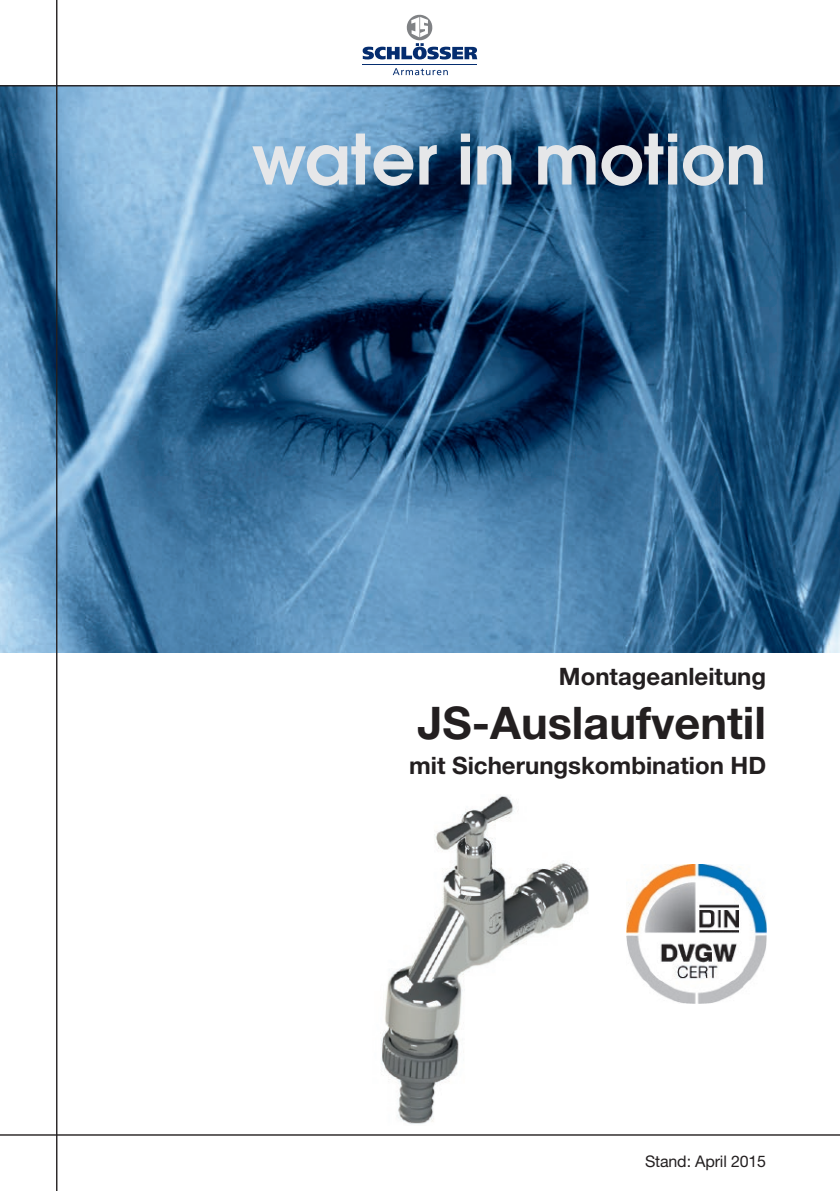
<style>
.page{position:relative;width:840px;height:1191px;background:#fff}
.page>*{position:absolute;margin:0;border:0;box-sizing:border-box;transform-origin:0 0}
.t1{font:600 69px "Avant Garde";color:#e6e7e9}
.t2{font:700 45px "Helvetica Neue";color:#231f20}
.t3{font:700 24px "Helvetica Neue";color:#231f20}
.t4{font:16px "Helvetica Neue";letter-spacing:-.01em;color:#231f20}
</style>
<div class="page">
<img style="left:381px;top:795px;width:208px;height:329px">
<img style="left:0;top:86px;width:839px;height:566px">
<svg style="left:392px;top:68px;width:55px;height:7px"></svg>
<hr style="left:362px;top:64px;width:114px;height:1px;background:#052d6f">
<svg style="left:362px;top:15px;width:115px;height:44px"></svg>
<hr style="left:0;top:85px;width:839px;height:1px;background:#231f20">
<hr style="left:0;top:1134px;width:839px;height:1px;background:#231f20">
<hr style="left:56px;top:0;width:1px;height:1191px;background:#231f20">
<img style="left:626px;top:864px;width:140px;height:139px">
<h1 class="t1" style="left:251px;top:114px;width:516px">water in motion</h1>
<p class="t3" style="left:558px;top:662px;width:209px">Montageanleitung</p>
<h2 class="t2" style="left:417px;top:695px;width:350px">JS-Auslaufventil</h2>
<p class="t3" style="left:409px;top:750px;width:358px">mit Sicherungskombination HD</p>
<p class="t4" style="left:644px;top:1151px;width:123px">Stand: April 2015</p>
</div>
